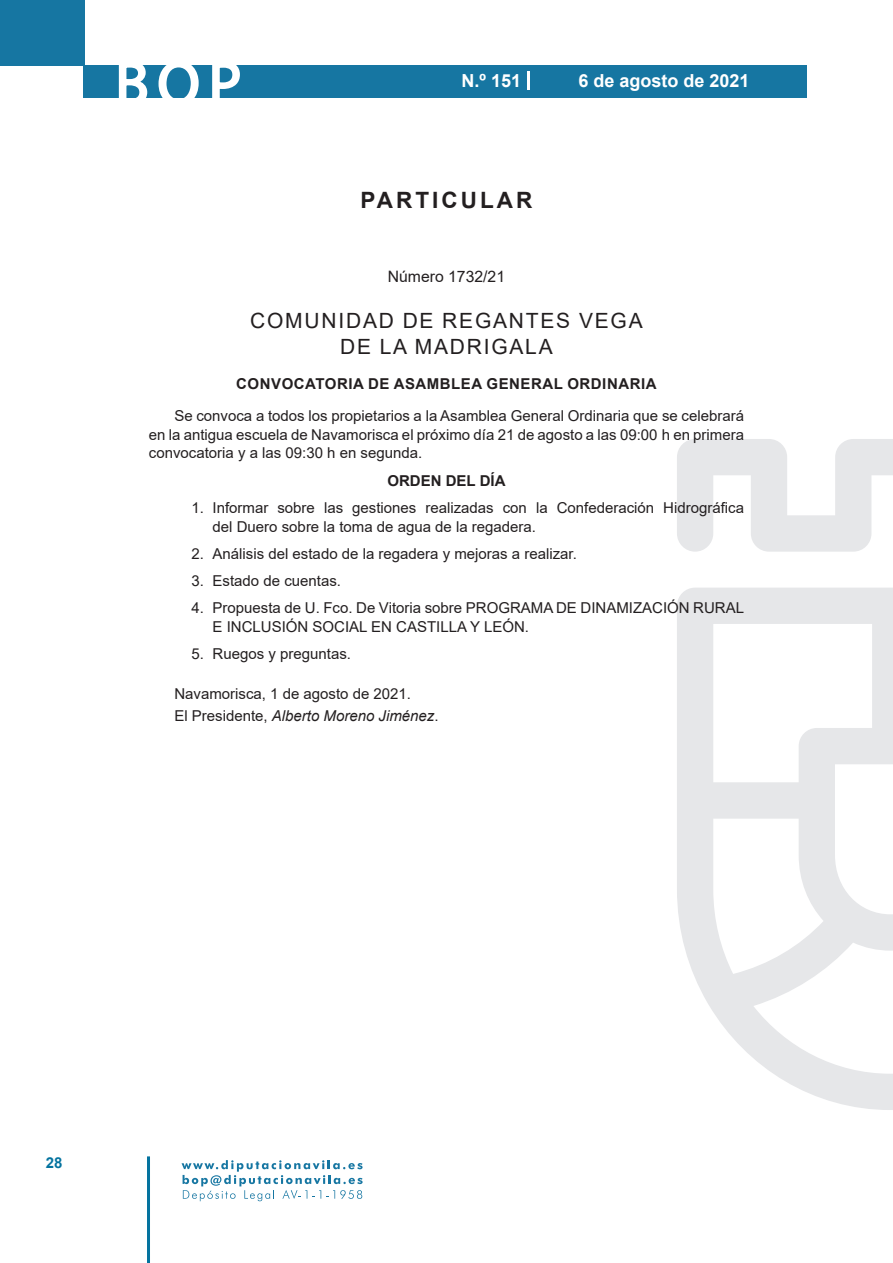
<style>
.page{position:relative;width:893px;height:1263px;background:#fff}
.page>*{position:absolute;margin:0;border:0;box-sizing:border-box;transform-origin:0 0}
.t1{font:500 61.5px "Avant Garde";color:#fff}
.h1__secion{font:700 22.5px "Arial";letter-spacing:.135em;color:#231f20}
.h2__organismo{font:21px/25.2px "Arial";letter-spacing:.085em;color:#231f20;text-align:center}
.t2{font:700 18px "Arial";color:#fff}
.numero{font:15.75px "Arial";color:#231f20}
.texto_normal{font:15px/18.8px "Arial";color:#231f20}
.entradilla{font:700 15px "Arial";letter-spacing:.035em;color:#231f20}
.firma{font:italic 15px "Arial";color:#231f20}
.fecha{font:15px "Arial";color:#231f20}
.texto_centrado{font:700 15px "Arial";color:#231f20}
.t3{font:700 15px "Arial";color:#04739f}
.s1{font-style:normal}
</style>
<div class="page">
<div style="left:0;top:0;width:85px;height:65px;background:#1676a2"></div>
<div style="left:84px;top:65px;width:723px;height:33px;background:#1676a2"></div>
<svg style="left:118px;top:65px;width:30px;height:33px"></svg>
<svg style="left:158px;top:65px;width:41px;height:33px"></svg>
<svg style="left:212px;top:65px;width:28px;height:33px"></svg>
<svg style="left:182px;top:1160px;width:181px;height:41px"></svg>
<hr style="left:147px;top:1156px;width:3px;height:107px;background:#04739f">
<svg style="left:528px;top:71px;width:2px;height:19px"></svg>
<svg style="left:677px;top:439px;width:216px;height:671px"></svg>
<h1 class="t1" style="left:115px;top:46px;width:128px">BOP</h1>
<p class="t2" style="left:462px;top:68px;width:61px">N.º 151</p>
<p class="t2" style="left:578px;top:68px;width:173px">6 de agosto de 2021</p>
<p class="h1__secion" style="left:360px;top:184px;width:173px">PARTICULAR</p>
<p class="numero" style="left:388px;top:266px;width:119px">Número 1732/21</p>
<p class="h2__organismo" style="left:250px;top:308px;width:394px">COMUNIDAD DE REGANTES VEGA<br>DE LA MADRIGALA</p>
<p class="entradilla" style="left:236px;top:373px;width:422px">CONVOCATORIA DE ASAMBLEA GENERAL ORDINARIA</p>
<p class="texto_normal" style="left:149px;top:406px;width:597px;text-align:justify;text-indent:26px">Se convoca a todos los propietarios a la Asamblea General Ordinaria que se celebrará en la antigua escuela de Navamorisca el próximo día 21 de agosto a las 09:00 h en primera convocatoria y a las 09:30 h en segunda.</p>
<p class="texto_centrado" style="left:387px;top:470px;width:120px">ORDEN DEL DÍA</p>
<p class="texto_normal" style="left:213px;top:498px;width:533px;text-indent:-21px">1. Informar sobre las gestiones realizadas con la Confederación Hidrográfica del Duero sobre la toma de agua de la regadera.</p>
<p class="texto_normal" style="left:191px;top:544px;width:387px">2. Análisis del estado de la regadera y mejoras a realizar.</p>
<p class="texto_normal" style="left:191px;top:571px;width:151px">3. Estado de cuentas.</p>
<p class="texto_normal" style="left:213px;top:599px;width:533px;text-indent:-21px">4. Propuesta de U. Fco. De Vitoria sobre PROGRAMA DE DINAMIZACIÓN RURAL<br>E INCLUSIÓN SOCIAL EN CASTILLA Y LEÓN.</p>
<p class="texto_normal" style="left:191px;top:645px;width:161px">5. Ruegos y preguntas.</p>
<p class="fecha" style="left:174px;top:683px;width:238px">Navamorisca, 1 de agosto de 2021.</p>
<p class="firma" style="left:174px;top:706px;width:266px"><span class="s1">El Presidente,</span> Alberto Moreno Jiménez<span class="s1">.</span></p>
<p class="t3" style="left:46px;top:1152px;width:18px">28</p>
</div>
